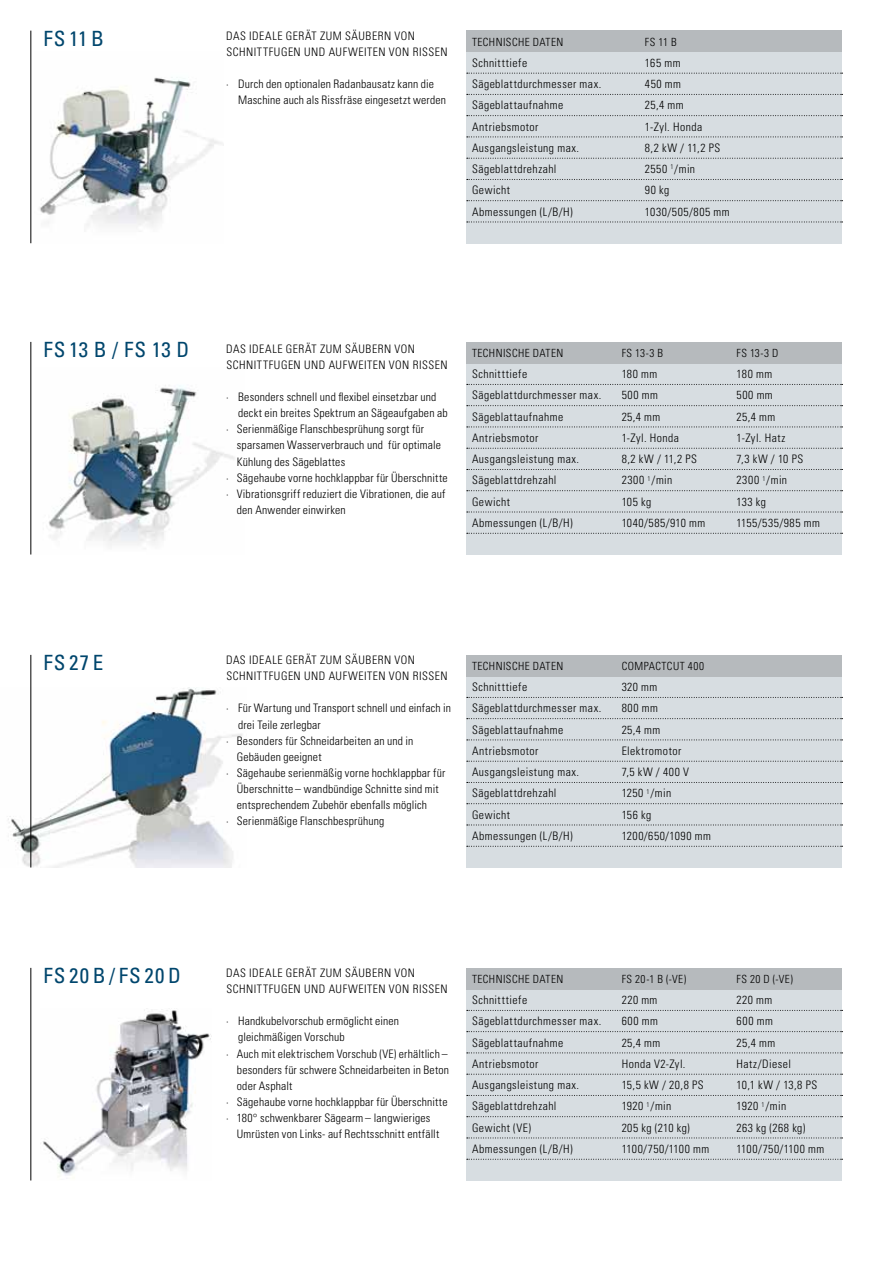
<style>
.page{position:relative;width:893px;height:1263px;background:#fff}
.page>*{position:absolute;margin:0;border:0;box-sizing:border-box;transform-origin:0 0}
.t1{font:condensed 21px "Univers";letter-spacing:.06em;color:#00466d}
.t2{font:300 condensed 11.7px/21.3px "Univers";letter-spacing:.03em;color:#000}
.t3{font:300 condensed 11.7px "Univers";letter-spacing:.01em;color:#000}
.t4{font:300 condensed 11.25px "Univers";letter-spacing:.04em;color:#000}
</style>
<div class="page">
<img style="left:39px;top:77px;width:185px;height:150px">
<img style="left:48px;top:385px;width:187px;height:161px">
<img style="left:43px;top:1009px;width:169px;height:168px">
<div style="left:466px;top:52px;width:376px;height:191px;background:#d7dde1"></div>
<svg style="left:467px;top:73px;width:376px;height:1px"></svg>
<svg style="left:467px;top:94px;width:376px;height:1px"></svg>
<svg style="left:467px;top:115px;width:376px;height:1px"></svg>
<svg style="left:467px;top:137px;width:376px;height:1px"></svg>
<svg style="left:467px;top:158px;width:376px;height:1px"></svg>
<svg style="left:467px;top:179px;width:376px;height:1px"></svg>
<svg style="left:467px;top:200px;width:376px;height:1px"></svg>
<svg style="left:467px;top:222px;width:376px;height:1px"></svg>
<div style="left:466px;top:31px;width:376px;height:21px;background:#b6babd"></div>
<div style="left:466px;top:363px;width:376px;height:191px;background:#d7dde1"></div>
<svg style="left:467px;top:384px;width:376px;height:1px"></svg>
<svg style="left:467px;top:405px;width:376px;height:1px"></svg>
<svg style="left:467px;top:427px;width:376px;height:1px"></svg>
<svg style="left:467px;top:448px;width:376px;height:1px"></svg>
<svg style="left:467px;top:469px;width:376px;height:1px"></svg>
<svg style="left:467px;top:490px;width:376px;height:1px"></svg>
<svg style="left:467px;top:512px;width:376px;height:1px"></svg>
<svg style="left:467px;top:533px;width:376px;height:1px"></svg>
<div style="left:466px;top:342px;width:376px;height:21px;background:#b6babd"></div>
<div style="left:466px;top:676px;width:376px;height:191px;background:#d7dde1"></div>
<svg style="left:467px;top:697px;width:376px;height:1px"></svg>
<svg style="left:467px;top:718px;width:376px;height:1px"></svg>
<svg style="left:467px;top:739px;width:376px;height:1px"></svg>
<svg style="left:467px;top:761px;width:376px;height:1px"></svg>
<svg style="left:467px;top:782px;width:376px;height:1px"></svg>
<svg style="left:467px;top:803px;width:376px;height:1px"></svg>
<svg style="left:467px;top:825px;width:376px;height:1px"></svg>
<svg style="left:467px;top:846px;width:376px;height:1px"></svg>
<div style="left:466px;top:655px;width:376px;height:21px;background:#b6babd"></div>
<div style="left:466px;top:989px;width:376px;height:191px;background:#d7dde1"></div>
<svg style="left:467px;top:1010px;width:376px;height:1px"></svg>
<svg style="left:467px;top:1031px;width:376px;height:1px"></svg>
<svg style="left:467px;top:1052px;width:376px;height:1px"></svg>
<svg style="left:467px;top:1074px;width:376px;height:1px"></svg>
<svg style="left:467px;top:1095px;width:376px;height:1px"></svg>
<svg style="left:467px;top:1116px;width:376px;height:1px"></svg>
<svg style="left:467px;top:1137px;width:376px;height:1px"></svg>
<svg style="left:467px;top:1159px;width:376px;height:1px"></svg>
<div style="left:466px;top:968px;width:376px;height:21px;background:#b6babd"></div>
<img style="left:8px;top:687px;width:235px;height:180px">
<hr style="left:31px;top:31px;width:1px;height:212px;background:#000">
<hr style="left:31px;top:342px;width:1px;height:212px;background:#000">
<hr style="left:31px;top:655px;width:1px;height:212px;background:#000">
<hr style="left:31px;top:968px;width:1px;height:212px;background:#000">
<h1 class="t1" style="left:44px;top:25px;width:53px">FS 11 B</h1>
<p class="t2" style="left:226px;top:27px;width:190px;line-height:16px">DAS IDEALE GERÄT ZUM SÄUBERN VON<br>SCHNITTFUGEN und</p>
<p class="t2" style="left:329px;top:41px;width:8px">aufweiten</p>
<p class="t2" style="left:389px;top:41px;width:8px">von</p>
<p class="t2" style="left:413px;top:41px;width:7px">rissen</p>
<p class="t2" style="left:238px;top:76px;width:209px;line-height:16px;text-indent:-12px">· Durch den optionalen Radanbausatz kann die<br>Maschine auch als Rissfräse eingesetzt werden</p>
<p class="t4" style="left:472px;top:35px;width:93px">TECHNISCHE DATEN</p>
<p class="t2" style="left:472px;top:52px;width:131px">Schnitttiefe<br>Sägeblattdurchmesser max.<br>Sägeblattaufnahme<br>Antriebsmotor<br>Ausgangsleistung max.<br>Sägeblattdrehzahl<br>Gewicht<br>Abmessungen (L/B/H)</p>
<p class="t4" style="left:645px;top:35px;width:33px">FS 11 B</p>
<p class="t2" style="left:645px;top:52px;width:86px">165 mm<br>450 mm<br>25,4 mm<br>1-Zyl. Honda<br>8,2 kW / 11,2 PS<br>2550 <sup>1</sup>/min<br>90 kg<br>1030/505/805 mm</p>
<h1 class="t1" style="left:44px;top:336px;width:147px">FS 13 B / FS 13 D</h1>
<p class="t2" style="left:226px;top:340px;width:190px;line-height:16px">DAS IDEALE GERÄT ZUM SÄUBERN VON<br>SCHNITTFUGEN und</p>
<p class="t2" style="left:329px;top:354px;width:8px">aufweiten</p>
<p class="t2" style="left:389px;top:354px;width:8px">von</p>
<p class="t2" style="left:413px;top:354px;width:7px">rissen</p>
<p class="t2" style="left:226px;top:386px;width:212px">· Besonders schnell und flexibel einsetzbar und</p>
<p class="t2" style="left:238px;top:402px;width:211px">deckt ein breites Spektrum an Sägeaufgaben ab</p>
<p class="t2" style="left:226px;top:418px;width:199px">· Serienmäßige Flanschbesprühung sorgt für</p>
<p class="t2" style="left:237px;top:434px;width:206px">sparsamen Wasserverbrauch und für optimale</p>
<p class="t2" style="left:237px;top:451px;width:110px">Kühlung des Sägeblattes</p>
<p class="t2" style="left:226px;top:467px;width:223px">· Sägehaube vorne hochklappbar für Überschnitte</p>
<p class="t2" style="left:226px;top:483px;width:221px">· Vibrationsgriff reduziert die Vibrationen, die auf</p>
<p class="t2" style="left:237px;top:499px;width:110px">den Anwender einwirken</p>
<p class="t4" style="left:472px;top:346px;width:93px">TECHNISCHE DATEN</p>
<p class="t2" style="left:472px;top:363px;width:131px">Schnitttiefe<br>Sägeblattdurchmesser max.<br>Sägeblattaufnahme<br>Antriebsmotor<br>Ausgangsleistung max.<br>Sägeblattdrehzahl<br>Gewicht<br>Abmessungen (L/B/H)</p>
<p class="t4" style="left:622px;top:346px;width:43px">FS 13-3 B</p>
<p class="t2" style="left:622px;top:363px;width:85px">180 mm<br>500 mm<br>25,4 mm<br>1-Zyl. Honda<br>8,2 kW / 11,2 PS<br>2300 <sup>1</sup>/min<br>105 kg<br>1040/585/910 mm</p>
<p class="t4" style="left:736px;top:346px;width:43px">FS 13-3 D</p>
<p class="t2" style="left:736px;top:363px;width:85px">180 mm<br>500 mm<br>25,4 mm<br>1-Zyl. Hatz<br>7,3 kW / 10 PS<br>2300 <sup>1</sup>/min<br>133 kg<br>1155/535/985 mm</p>
<h1 class="t1" style="left:44px;top:649px;width:61px">FS 27E</h1>
<p class="t2" style="left:226px;top:652px;width:190px;line-height:16px">DAS IDEALE GERÄT ZUM SÄUBERN VON<br>SCHNITTFUGEN und</p>
<p class="t2" style="left:329px;top:665px;width:8px">aufweiten</p>
<p class="t2" style="left:389px;top:665px;width:8px">von</p>
<p class="t2" style="left:413px;top:665px;width:7px">rissen</p>
<p class="t2" style="left:226px;top:697px;width:226px">· Für Wartung und Transport schnell und einfach in</p>
<p class="t3" style="left:238px;top:717px;width:84px">drei Teile zerlegbar</p>
<p class="t2" style="left:226px;top:730px;width:189px">· Besonders für Schneidarbeiten an und in</p>
<p class="t2" style="left:237px;top:746px;width:86px">Gebäuden geeignet</p>
<p class="t2" style="left:226px;top:762px;width:221px">· Sägehaube serienmäßig vorne hochklappbar für</p>
<p class="t2" style="left:237px;top:778px;width:204px">Überschnitte – wandbündige Schnitte sind mit</p>
<p class="t2" style="left:237px;top:794px;width:192px">entsprechendem Zubehör ebenfalls möglich</p>
<p class="t2" style="left:226px;top:810px;width:160px">· Serienmäßige Flanschbesprühung</p>
<p class="t4" style="left:472px;top:659px;width:93px">TECHNISCHE DATEN</p>
<p class="t2" style="left:472px;top:676px;width:131px">Schnitttiefe<br>Sägeblattdurchmesser max.<br>Sägeblattaufnahme<br>Antriebsmotor<br>Ausgangsleistung max.<br>Sägeblattdrehzahl<br>Gewicht<br>Abmessungen (L/B/H)</p>
<p class="t4" style="left:622px;top:659px;width:84px">COMPACTCUT 400</p>
<p class="t2" style="left:622px;top:676px;width:91px">320 mm<br>800 mm<br>25,4 mm<br>Elektromotor<br>7,5 kW / 400 V<br>1250 <sup>1</sup>/min<br>156 kg<br>1200/650/1090 mm</p>
<h1 class="t1" style="left:44px;top:962px;width:139px">FS 20 B / FS 20 D</h1>
<p class="t2" style="left:226px;top:965px;width:190px;line-height:16px">DAS IDEALE GERÄT ZUM SÄUBERN VON<br>SCHNITTFUGEN und</p>
<p class="t2" style="left:329px;top:978px;width:8px">aufweiten</p>
<p class="t2" style="left:389px;top:978px;width:8px">von</p>
<p class="t2" style="left:413px;top:978px;width:7px">rissen</p>
<p class="t2" style="left:226px;top:1010px;width:174px">· Handkubelvorschub ermöglicht einen</p>
<p class="t3" style="left:238px;top:1030px;width:108px">gleichmäßigen Vorschub</p>
<p class="t2" style="left:226px;top:1043px;width:223px">· Auch mit elektrischem Vorschub (VE) erhältlich –</p>
<p class="t2" style="left:237px;top:1059px;width:214px">besonders für schwere Schneidarbeiten in Beton</p>
<p class="t2" style="left:237px;top:1075px;width:57px">oder Asphalt</p>
<p class="t2" style="left:226px;top:1091px;width:223px">· Sägehaube vorne hochklappbar für Überschnitte</p>
<p class="t2" style="left:226px;top:1107px;width:206px">· 180° schwenkbarer Sägearm– langwieriges</p>
<p class="t2" style="left:237px;top:1123px;width:204px">Umrüsten von Links- auf Rechtsschnitt entfällt</p>
<p class="t4" style="left:472px;top:972px;width:93px">TECHNISCHE DATEN</p>
<p class="t2" style="left:472px;top:989px;width:131px">Schnitttiefe<br>Sägeblattdurchmesser max.<br>Sägeblattaufnahme<br>Antriebsmotor<br>Ausgangsleistung max.<br>Sägeblattdrehzahl<br>Gewicht (VE)<br>Abmessungen (L/B/H)</p>
<p class="t4" style="left:622px;top:972px;width:66px">FS 20-1 B (-VE)</p>
<p class="t2" style="left:622px;top:989px;width:89px">220 mm<br>600 mm<br>25,4 mm<br>Honda V2-Zyl.<br>15,5 kW / 20,8 PS<br>1920 <sup>1</sup>/min<br>205 kg (210 kg)<br>1100/750/1100 mm</p>
<p class="t4" style="left:736px;top:972px;width:58px">FS 20 D (-VE)</p>
<p class="t2" style="left:736px;top:989px;width:89px">220 mm<br>600 mm<br>25,4 mm<br>Hatz/Diesel<br>10,1 kW / 13,8 PS<br>1920 <sup>1</sup>/min<br>263 kg (268 kg)<br>1100/750/1100 mm</p>
</div>
